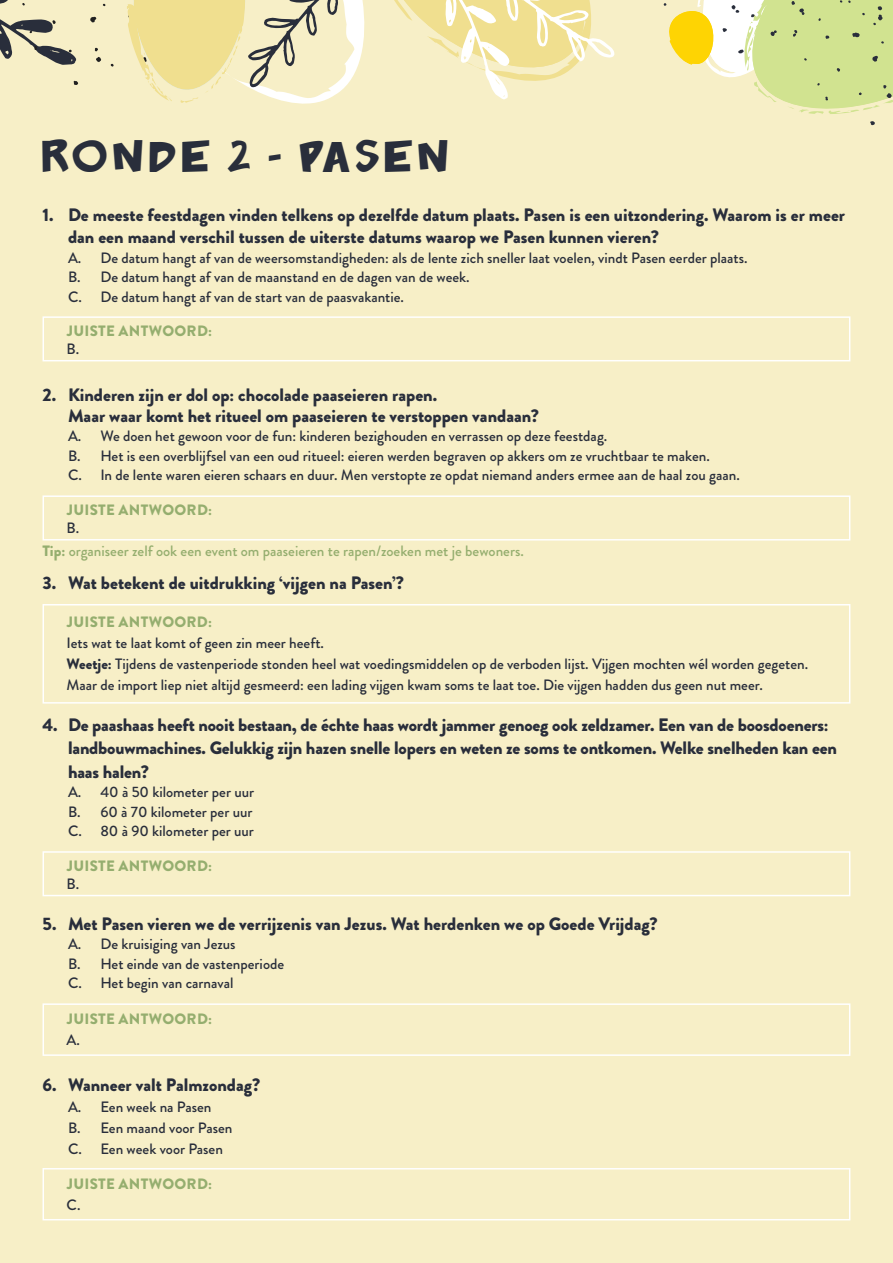
<style>
.page{position:relative;width:893px;height:1263px;background:#f7efc7}
.page>*{position:absolute;margin:0;border:0;box-sizing:border-box;transform-origin:0 0}
.t1{font:30px "Badonk a donk";letter-spacing:.13em;color:#292e3b}
.t2{font:900 18px/23.2px "Brandon Grotesque";color:#292e3b}
.t3{font:500 15px/19.5px "Brandon Grotesque";color:#292e3b}
.t4{font:900 15px "Brandon Grotesque";letter-spacing:.02em;color:#95ae6f}
.t5{font:500 15px "Brandon Grotesque";color:#95ae6f}
.s1{font-weight:900}
</style>
<div class="page">
<svg style="left:74px;top:81px;width:4px;height:4px"></svg>
<svg style="left:96px;top:57px;width:5px;height:5px"></svg>
<svg style="left:0;top:0;width:76px;height:65px"></svg>
<svg style="left:90px;top:17px;width:6px;height:5px"></svg>
<svg style="left:664px;top:0;width:229px;height:125px"></svg>
<svg style="left:127px;top:0;width:487px;height:104px"></svg>
<div style="left:43px;top:316px;width:807px;height:45px;border:2px solid #fff"></div>
<div style="left:43px;top:495px;width:807px;height:45px;border:2px solid #fff"></div>
<div style="left:43px;top:851px;width:807px;height:45px;border:2px solid #fff"></div>
<div style="left:43px;top:1003px;width:807px;height:53px;border:2px solid #fff"></div>
<div style="left:43px;top:1168px;width:807px;height:52px;border:2px solid #fff"></div>
<div style="left:43px;top:604px;width:807px;height:100px;border:2px solid #fff"></div>
<h1 class="t1" style="left:43px;top:137px;width:410px">RONDE 2 - PASEN</h1>
<p class="t2" style="left:68px;top:204px;width:779px;line-height:22.5px;text-indent:-26px">1. De meeste feestdagen vinden telkens op dezelfde datum plaats. Pasen is een uitzondering. Waarom is er meer dan een maand verschil tussen de uiterste datums waarop we Pasen kunnen vieren?</p>
<p class="t3" style="left:68px;top:248px;width:681px">A. De datum hangt af van de weersomstandigheden: als de lente zich sneller laat voelen, vindt Pasen eerder plaats.<br>B. De datum hangt af van de maanstand en de dagen van de week.<br>C. De datum hangt af van de start van de paasvakantie.</p>
<p class="t4" style="left:67px;top:320px;width:147px">JUISTE ANTWOORD:</p>
<p class="t3" style="left:67px;top:339px;width:14px">B.</p>
<p class="t2" style="left:68px;top:384px;width:473px;line-height:21px;text-indent:-26px">2. Kinderen zijn er dol op: chocolade paaseieren rapen.<br>Maar waar komt het ritueel om paaseieren te verstoppen vandaan?</p>
<p class="t3" style="left:68px;top:427px;width:673px">A. We doen het gewoon voor de fun: kinderen bezighouden en verrassen op deze feestdag.<br>B. Het is een overblijfsel van een oud ritueel: eieren werden begraven op akkers om ze vruchtbaar te maken.<br>C. In de lente waren eieren schaars en duur. Men verstopte ze opdat niemand anders ermee aan de haal zou gaan.</p>
<p class="t4" style="left:67px;top:499px;width:147px">JUISTE ANTWOORD:</p>
<p class="t3" style="left:67px;top:518px;width:14px">B.</p>
<p class="t5" style="left:43px;top:541px;width:483px"><span class="s1">Tip:</span> organiseer zelf ook een event om paaseieren te rapen/zoeken met je bewoners.</p>
<p class="t2" style="left:43px;top:571px;width:363px">3. Wat betekent de uitdrukking ‘vijgen na Pasen’?</p>
<p class="t4" style="left:67px;top:612px;width:147px">JUISTE ANTWOORD:</p>
<p class="t3" style="left:67px;top:633px;width:743px;line-height:21px">Iets wat te laat komt of geen zin meer heeft.<br><span class="s1">Weetje:</span> Tijdens de vastenperiode stonden heel wat voedingsmiddelen op de verboden lijst. Vijgen mochten wél worden gegeten.<br>Maar de import liep niet altijd gesmeerd: een lading vijgen kwam soms te laat toe. Die vijgen hadden dus geen nut meer.</p>
<p class="t2" style="left:68px;top:714px;width:770px;text-indent:-26px">4. De paashaas heeft nooit bestaan, de échte haas wordt jammer genoeg ook zeldzamer. Een van de boosdoeners: landbouwmachines. Gelukkig zijn hazen snelle lopers en weten ze soms te ontkomen. Welke snelheden kan een haas halen?</p>
<p class="t3" style="left:68px;top:782px;width:188px;text-align:justify">A. 40 à 50 kilometer per uur B. 60 à 70 kilometer per uur C. 80 à 90 kilometer per uur</p>
<p class="t4" style="left:67px;top:855px;width:147px">JUISTE ANTWOORD:</p>
<p class="t3" style="left:67px;top:874px;width:14px">B.</p>
<p class="t2" style="left:43px;top:912px;width:617px">5. Met Pasen vieren we de verrijzenis van Jezus. Wat herdenken we op Goede Vrijdag?</p>
<p class="t3" style="left:68px;top:935px;width:218px">A. De kruisiging van Jezus<br>B. Het einde van de vastenperiode<br>C. Het begin van carnaval</p>
<p class="t4" style="left:67px;top:1009px;width:147px">JUISTE ANTWOORD:</p>
<p class="t3" style="left:67px;top:1031px;width:15px">A.</p>
<p class="t2" style="left:43px;top:1073px;width:219px">6. Wanneer valt Palmzondag?</p>
<p class="t3" style="left:68px;top:1096px;width:166px;line-height:21px">A. Een week na Pasen<br>B. Een maand voor Pasen<br>C. Een week voor Pasen</p>
<p class="t4" style="left:67px;top:1173px;width:147px">JUISTE ANTWOORD:</p>
<p class="t3" style="left:67px;top:1195px;width:15px">C.</p>
</div>
